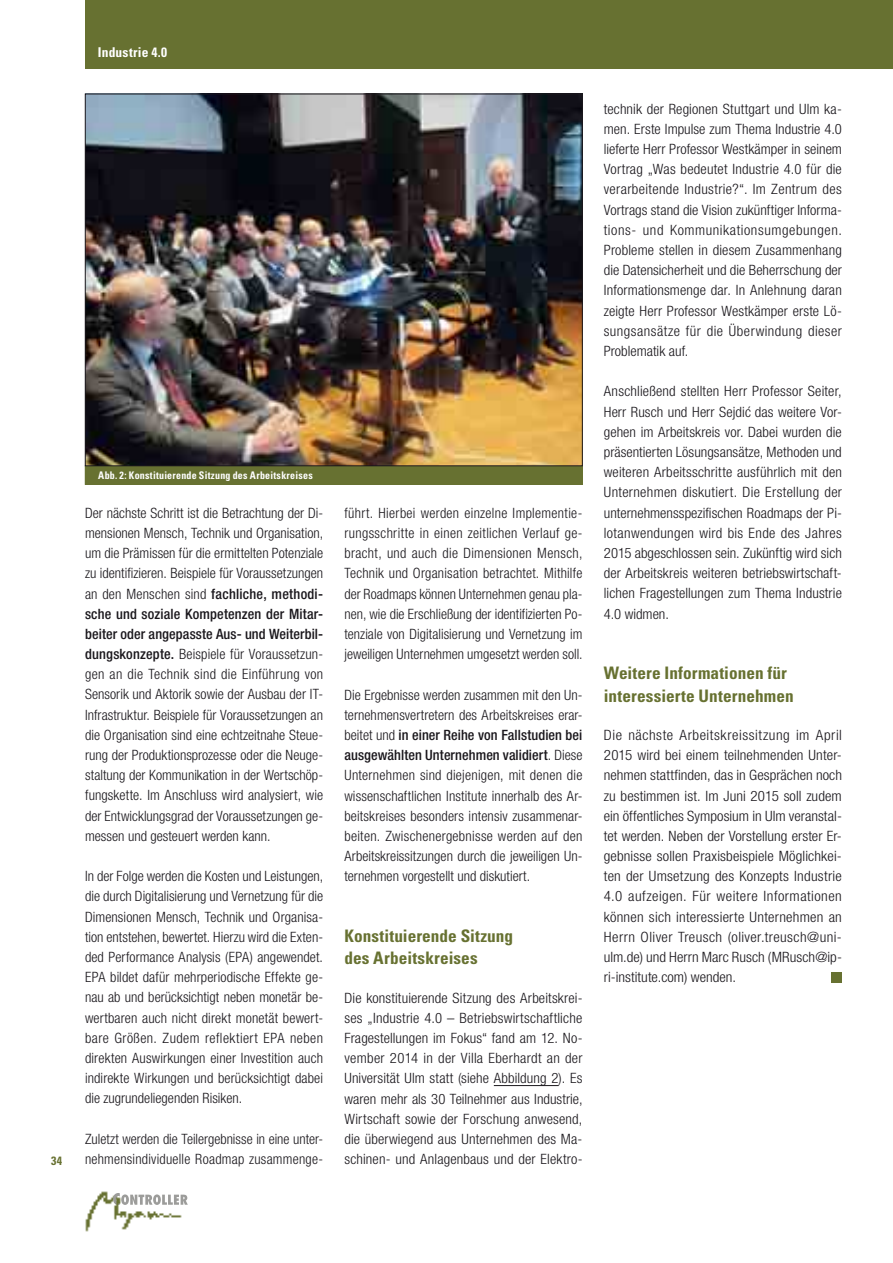
<style>
.page{position:relative;width:893px;height:1263px;background:#fff}
.page>*{position:absolute;margin:0;border:0;box-sizing:border-box;transform-origin:0 0}
.t1{font:700 condensed 17.25px/22.5px "Univers LT Std";letter-spacing:.005em;color:#677131}
.t2{font:300 condensed 14.25px/20.2px "Helvetica Neue LT Std";letter-spacing:.005em;color:#1a171c;text-align:justify}
.t3{font:300 condensed 14.25px/20.2px "Helvetica Neue LT Std";letter-spacing:.005em;color:#1a171c;text-align:justify;scale:1.05 1}
.t4{font:700 condensed 13.5px "Univers LT Std";letter-spacing:.015em;color:#fff}
.t5{font:700 condensed 12px "Univers LT Std";color:#677131}
.t6{font:700 condensed 10.5px "Univers LT Std";letter-spacing:.025em;color:#fff;scale:.95 1}
.s1{font-weight:500}
</style>
<div class="page">
<img style="left:85px;top:1191px;width:96px;height:41px">
<svg style="left:113px;top:1193px;width:75px;height:12px"></svg>
<div style="left:85px;top:0;width:808px;height:68px;background:#677131"></div>
<hr style="left:494px;top:1085px;width:65px;height:1px;background:#1a171c">
<div style="left:831px;top:972px;width:11px;height:10px;background:#677131"></div>
<div style="left:85px;top:466px;width:497px;height:18px;background:#677131"></div>
<div style="left:85px;top:466px;width:498px;height:18px;border:1px solid #677131"></div>
<img style="left:87px;top:96px;width:494px;height:368px">
<p class="t5" style="left:51px;top:1156px;width:13px">34</p>
<p class="t4" style="left:98px;top:47px;width:71px">Industrie 4.0</p>
<p class="t6" style="left:98px;top:471px;width:227px">Abb. 2: Konstituierende Sitzung des Arbeitskreises</p>
<p class="t2" style="left:85px;top:504px;width:240px">Der nächste Schritt ist die Betrachtung der Di&shy;mensionen Mensch, Technik und Organisation, um die Prämissen für die ermittelten Potenziale zu identifizieren. Beispiele für Voraussetzungen an den Menschen sind <span class="s1">fachliche, methodi&shy;sche und soziale Kompetenzen der Mitar&shy;beiter oder angepasste Aus- und Weiterbil&shy;dungskonzepte.</span> Beispiele für Voraussetzun&shy;gen an die Technik sind die Einführung von Sensorik und Aktorik sowie der Ausbau der IT-Infrastruktur. Beispiele für Voraussetzungen an die Organisation sind eine echtzeitnahe Steue&shy;rung der Produktionsprozesse oder die Neuge&shy;staltung der Kommunikation in der Wertschöp&shy;fungskette. Im Anschluss wird analysiert, wie der Entwicklungsgrad der Voraussetzungen ge&shy;messen und gesteuert werden kann.</p>
<p class="t2" style="left:85px;top:868px;width:240px">In der Folge werden die Kosten und Leistungen, die durch Digitalisierung und Vernetzung für die Dimensionen Mensch, Technik und Organisa&shy;tion entstehen, bewertet. Hierzu wird die Exten&shy;ded Performance Analysis (EPA) angewendet.<br>EPA bildet dafür mehrperiodische Effekte ge&shy;nau ab und berücksichtigt neben monetär be&shy;wertbaren auch nicht direkt monetät bewert&shy;bare Größen. Zudem reflektiert EPA neben direkten Auswirkungen einer Investition auch indirekte Wirkungen und berücksichtigt dabei die zugrundeliegenden Risiken.</p>
<p class="t2" style="left:85px;top:1130px;width:240px">Zuletzt werden die Teilergebnisse in eine unter&shy;nehmensindividuelle Roadmap zusammenge-</p>
<p class="t2" style="left:344px;top:504px;width:240px">führt. Hierbei werden einzelne Implementie&shy;rungsschritte in einen zeitlichen Verlauf ge&shy;bracht, und auch die Dimensionen Mensch, Technik und Organisation betrachtet. Mithilfe der Roadmaps können Unternehmen genau pla&shy;nen, wie die Erschließung der identifizierten Po&shy;tenziale von Digitalisierung und Vernetzung im jeweiligen Unternehmen umgesetzt werden soll.</p>
<p class="t2" style="left:344px;top:686px;width:240px">Die Ergebnisse werden zusammen mit den Un&shy;ternehmensvertretern des Arbeitskreises erar&shy;beitet und <span class="s1">in einer Reihe von Fallstudien bei ausgewählten Unternehmen validiert</span>. Diese Unternehmen sind diejenigen, mit denen die wissenschaftlichen Institute innerhalb des Ar&shy;beitskreises besonders intensiv zusammenar&shy;beiten. Zwischenergebnisse werden auf den Arbeitskreissitzungen durch die jeweiligen Un&shy;ternehmen vorgestellt und diskutiert.</p>
<p class="t1" style="left:344px;top:926px;width:170px">Konstituierende Sitzung des Arbeitskreises</p>
<p class="t2" style="left:344px;top:989px;width:240px">Die konstituierende Sitzung des Arbeitskrei&shy;ses „Industrie 4.0 – Betriebswirtschaftliche Fragestellungen im Fokus“ fand am 12. No&shy;vember 2014 in der Villa Eberhardt an der Universität Ulm statt (siehe Abbildung 2). Es waren mehr als 30 Teilnehmer aus Industrie, Wirtschaft sowie der Forschung anwesend, die überwiegend aus Unternehmen des Ma&shy;schinen- und Anlagenbaus und der Elektro-</p>
<p class="t2" style="left:604px;top:100px;width:240px">technik der Regionen Stuttgart und Ulm ka&shy;men. Erste Impulse zum Thema Industrie 4.0 lieferte Herr Professor Westkämper in seinem Vortrag „Was bedeutet Industrie 4.0 für die verarbeitende Industrie?“. Im Zentrum des Vortrags stand die Vision zukünftiger Informa&shy;tions- und Kommunikationsumgebungen.<br>Probleme stellen in diesem Zusammenhang die Datensicherheit und die Beherrschung der Informationsmenge dar. In Anlehnung daran zeigte Herr Professor Westkämper erste Lö&shy;sungsansätze für die Überwindung dieser Problematik auf.</p>
<p class="t2" style="left:604px;top:383px;width:240px">Anschließend stellten Herr Professor Seiter, Herr Rusch und Herr Sejdic´ das weitere Vor&shy;gehen im Arbeitskreis vor. Dabei wurden die präsentierten Lösungsansätze, Methoden und weiteren Arbeitsschritte ausführlich mit den Unternehmen diskutiert. Die Erstellung der unternehmensspezifischen Roadmaps der Pi&shy;lotanwendungen wird bis Ende des Jahres 2015 abgeschlossen sein. Zukünftig wird sich der Arbeitskreis weiteren betriebswirtschaft&shy;lichen Fragestellungen zum Thema Industrie 4.0 widmen.</p>
<p class="t1" style="left:604px;top:664px;width:191px">Weitere Informationen für interessierte Unternehmen</p>
<p class="t3" style="left:604px;top:726px;width:228px">Die nächste Arbeitskreissitzung im April 2015 wird bei einem teilnehmenden Unter&shy;nehmen stattfinden, das in Gesprächen noch zu bestimmen ist. Im Juni 2015 soll zudem ein öffentliches Symposium in Ulm veranstal&shy;tet werden. Neben der Vorstellung erster Er&shy;gebnisse sollen Praxisbeispiele Möglichkei&shy;ten der Umsetzung des Konzepts Industrie 4.0 aufzeigen. Für weitere Informationen können sich interessierte Unternehmen an Herrn Oliver Treusch (oliver.treusch@uni&shy;ulm.de) und Herrn Marc Rusch (MRusch@ip&shy;ri-institute.com) wenden.</p>
</div>
